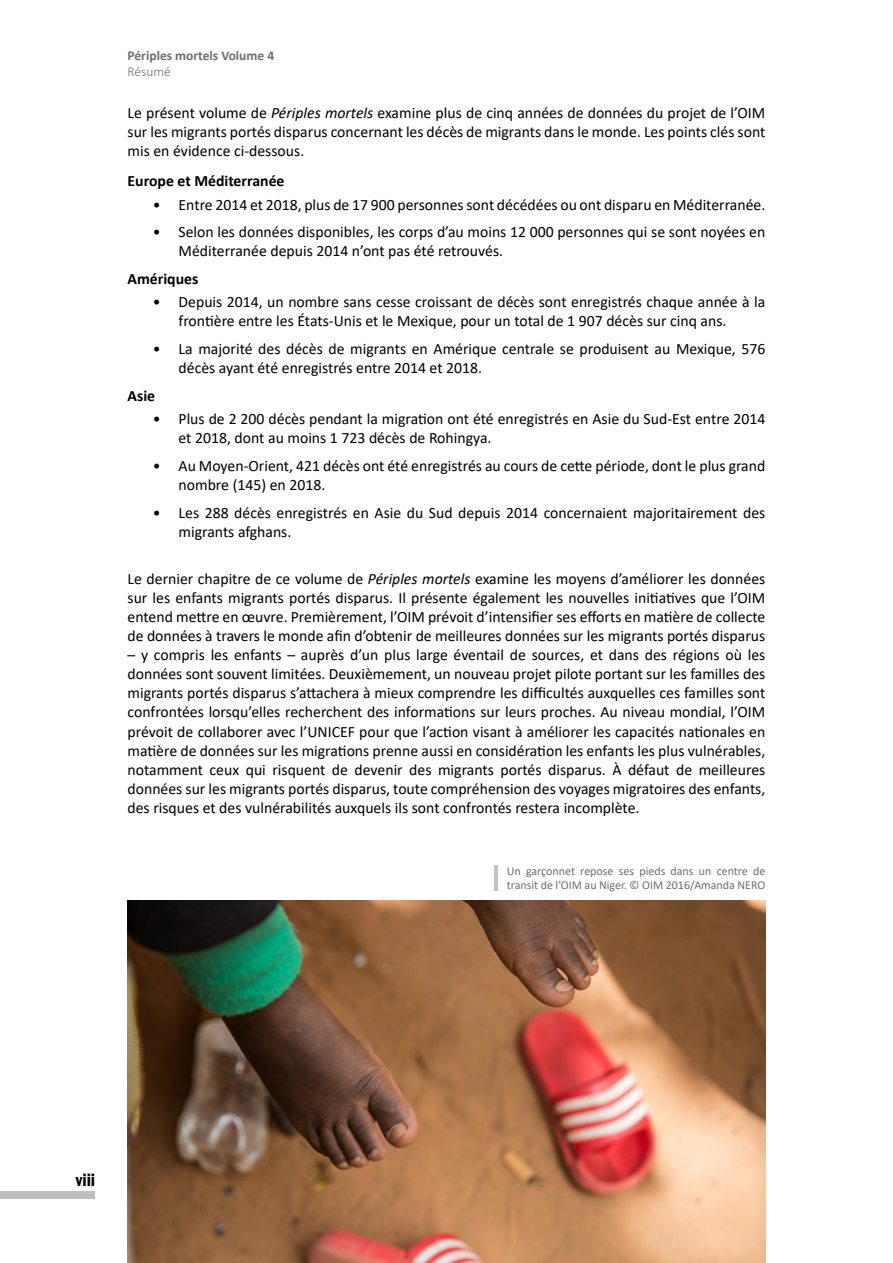
<style>
.page{position:relative;width:893px;height:1263px;background:#fff}
.page>*{position:absolute;margin:0;border:0;box-sizing:border-box;transform-origin:0 0}
.t1{font:600 condensed 18px "Franklin Gothic";color:#000}
.t2{font:15.75px/19px "Calibri";color:#000}
.t3{font:700 15.75px "Calibri";color:#000}
.t4{font:700 13.5px "Calibri";color:#6d6e71}
.t5{font:300 13.5px "Calibri";color:#6d6e71}
.t6{font:12px/14.4px "Calibri";color:#6d6e71}
.s1{font-style:italic}
</style>
<div class="page">
<div style="left:0;top:1191px;width:95px;height:8px;background:#bcbec0"></div>
<img style="left:128px;top:900px;width:637px;height:363px">
<hr style="left:495px;top:866px;width:3px;height:25px;background:#c7c0c6">
<p class="t4" style="left:128px;top:46px;width:148px">Périples mortels Volume 4</p>
<p class="t5" style="left:128px;top:63px;width:45px">Résumé</p>
<p class="t2" style="left:128px;top:103px;width:639px;text-align:justify">Le présent volume de <span class="s1">Périples mortels</span> examine plus de cinq années de données du projet de l’OIM sur les migrants portés disparus concernant les décès de migrants dans le monde. Les points clés sont mis en évidence ci-dessous.</p>
<p class="t3" style="left:128px;top:170px;width:158px">Europe et Méditerranée</p>
<p class="t2" style="left:153px;top:194px;width:614px">• Entre 2014 et 2018, plus de 17 900 personnes sont décédées ou ont disparu en Méditerranée.</p>
<p class="t2" style="left:179px;top:222px;width:588px;text-indent:-26px">• Selon les données disponibles, les corps d’au moins 12 000 personnes qui se sont noyées en<br>Méditerranée depuis 2014 n’ont pas été retrouvés.</p>
<p class="t3" style="left:128px;top:267px;width:72px">Amériques</p>
<p class="t2" style="left:179px;top:292px;width:588px;text-indent:-26px">• Depuis 2014, un nombre sans cesse croissant de décès sont enregistrés chaque année à la frontière entre les États-Unis et le Mexique, pour un total de 1 907 décès sur cinq ans.</p>
<p class="t2" style="left:179px;top:339px;width:588px;text-indent:-26px">• La majorité des décès de migrants en Amérique centrale se produisent au Mexique, 576 décès ayant été enregistrés entre 2014 et 2018.</p>
<p class="t3" style="left:128px;top:384px;width:29px">Asie</p>
<p class="t2" style="left:179px;top:409px;width:588px;text-indent:-26px">• Plus de 2 200 décès pendant la migration ont été enregistrés en Asie du Sud-Est entre 2014 et 2018, dont au moins 1 723 décès de Rohingya.</p>
<p class="t2" style="left:179px;top:456px;width:588px;text-indent:-26px">• Au Moyen-Orient, 421 décès ont été enregistrés au cours de cette période, dont le plus grand nombre (145) en 2018.</p>
<p class="t2" style="left:179px;top:502px;width:588px;text-indent:-26px">• Les 288 décès enregistrés en Asie du Sud depuis 2014 concernaient majoritairement des migrants afghans.</p>
<p class="t2" style="left:128px;top:568px;width:639px;text-align:justify">Le dernier chapitre de ce volume de <span class="s1">Périples mortels</span> examine les moyens d’améliorer les données sur les enfants migrants portés disparus. Il présente également les nouvelles initiatives que l’OIM entend mettre en œuvre. Premièrement, l’OIM prévoit d’intensifier ses efforts en matière de collecte de données à travers le monde afin d’obtenir de meilleures données sur les migrants portés disparus</p>
<p class="t2" style="left:128px;top:645px;width:639px;text-align:justify">– y compris les enfants – auprès d’un plus large éventail de sources, et dans des régions où les données sont souvent limitées. Deuxièmement, un nouveau projet pilote portant sur les familles des migrants portés disparus s’attachera à mieux comprendre les difficultés auxquelles ces familles sont confrontées lorsqu’elles recherchent des informations sur leurs proches. Au niveau mondial, l’OIM prévoit de collaborer avec l’UNICEF pour que l’action visant à améliorer les capacités nationales en matière de données sur les migrations prenne aussi en considération les enfants les plus vulnérables, notamment ceux qui risquent de devenir des migrants portés disparus. À défaut de meilleures données sur les migrants portés disparus, toute compréhension des voyages migratoires des enfants, des risques et des vulnérabilités auxquels ils sont confrontés restera incomplète.</p>
<p class="t6" style="left:507px;top:863px;width:260px">Un garçonnet repose ses pieds dans un centre de transit de l’OIM au Niger. © OIM 2016/Amanda NERO</p>
<p class="t1" style="left:76px;top:1168px;width:21px">viii</p>
</div>
